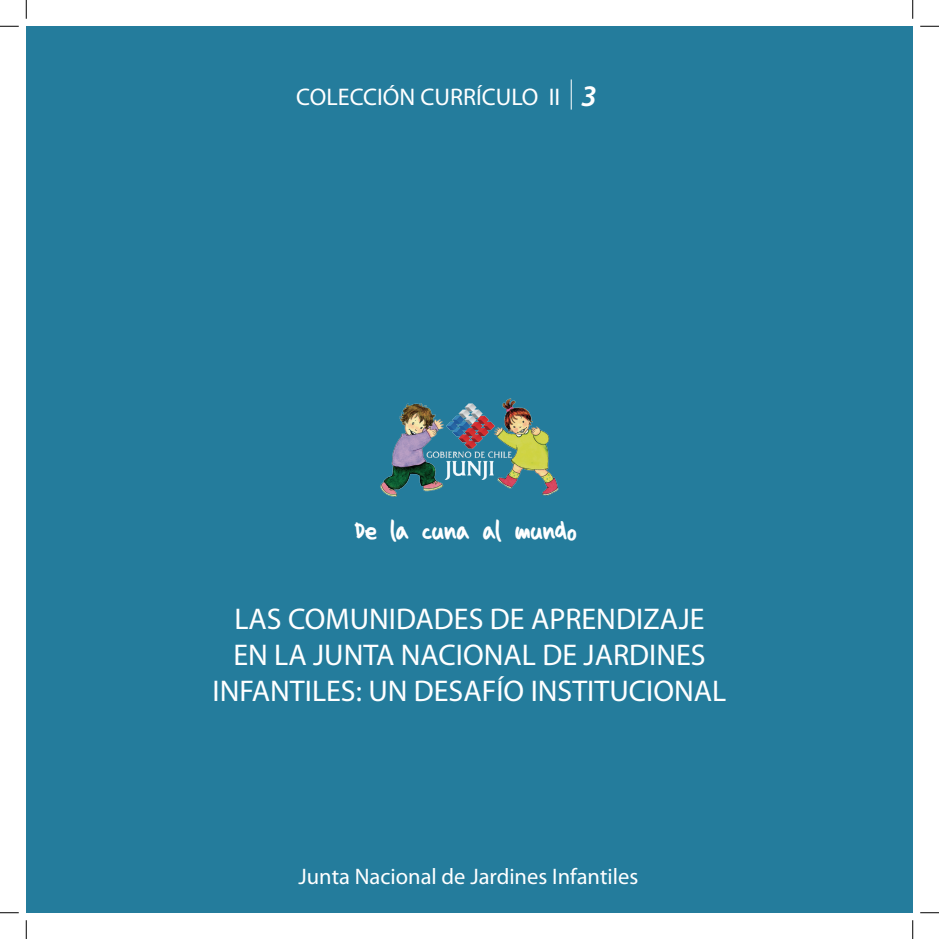
<style>
.page{position:relative;width:939px;height:939px;background:#fff}
.page>*{position:absolute;margin:0;border:0;box-sizing:border-box;transform-origin:0 0}
.t1{font:35px "homework";letter-spacing:-.005em;color:#fff}
.t2{font:30px/36px "Myriad Pro";color:#fff;text-align:center}
.t3{font:italic 600 30px "Myriad Pro";color:#fff}
.t4{font:24.12px "Myriad Pro";color:#fff}
.t5{font:22.5px "Myriad Pro";color:#fff}
</style>
<div class="page">
<div style="left:26px;top:26px;width:886px;height:886px;background:#247c9c"></div>
<hr style="left:570px;top:79px;width:1px;height:31px;background:#fff">
<img style="left:380px;top:398px;width:179px;height:99px">
<svg style="left:0;top:25px;width:19px;height:2px"></svg>
<svg style="left:920px;top:25px;width:18px;height:2px"></svg>
<svg style="left:0;top:912px;width:19px;height:1px"></svg>
<svg style="left:920px;top:912px;width:18px;height:1px"></svg>
<svg style="left:25px;top:0;width:2px;height:19px"></svg>
<svg style="left:25px;top:920px;width:2px;height:18px"></svg>
<svg style="left:912px;top:0;width:1px;height:19px"></svg>
<svg style="left:912px;top:920px;width:1px;height:18px"></svg>
<p class="t4" style="left:296px;top:83px;width:265px">COLECCIÓN CURRÍCULO II</p>
<p class="t3" style="left:581px;top:77px;width:17px">3</p>
<p class="t1" style="left:354px;top:515px;width:224px">De la cuna al mundo</p>
<p class="t2" style="left:212px;top:601px;width:515px">LAS COMUNIDADES DE APRENDIZAJE<br>EN LA JUNTA NACIONAL DE JARDINES<br>INFANTILES: UN DESAFÍO INSTITUCIONAL</p>
<p class="t5" style="left:298px;top:863px;width:341px">Junta Nacional de Jardines Infantiles</p>
</div>
